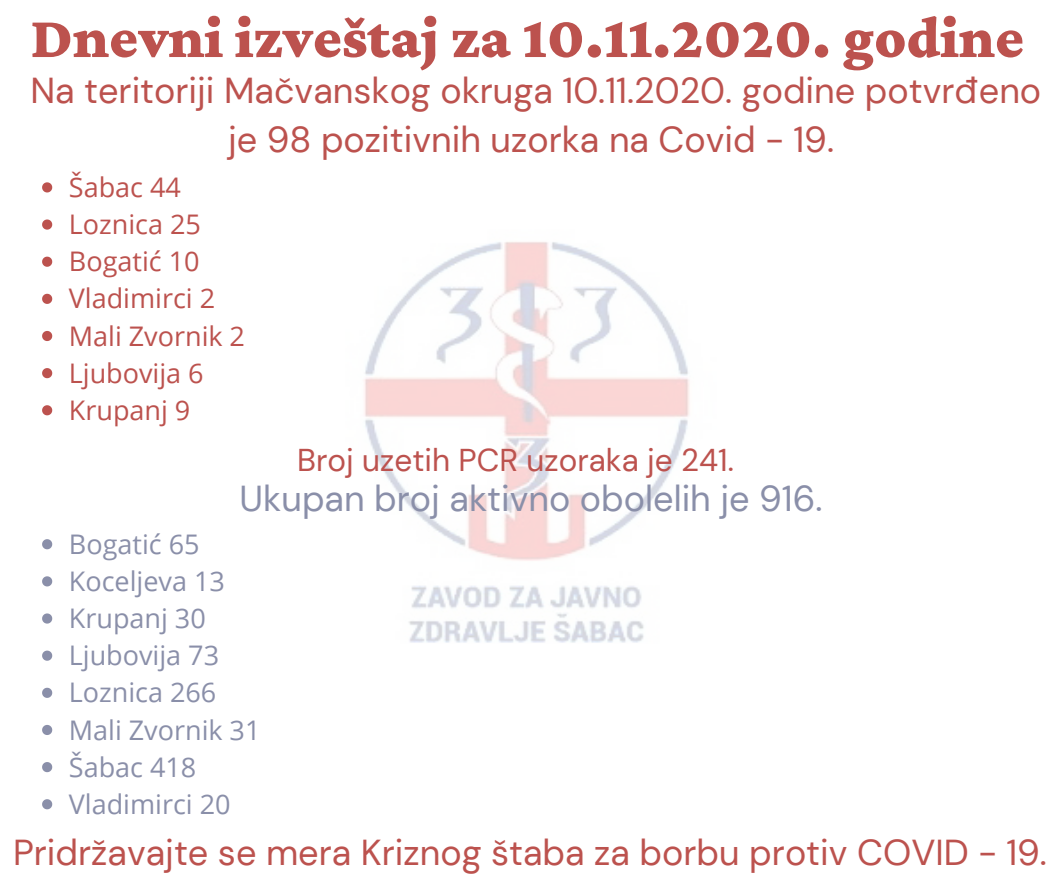
<style>
.page{position:relative;width:1058px;height:887px;background:#fff}
.page>*{position:absolute;margin:0;border:0;box-sizing:border-box;transform-origin:0 0}
.t1{font:900 60px "Crimson Pro";color:#bc524e}
.t2{font:36px/49.5px "DM Sans";color:#bc524e;text-align:center}
.t3{font:36px "DM Sans";color:#8a8fa9}
.t4{font:31.5px "DM Sans";color:#bc524e}
.t5{font:27px/37.2px "Open Sans";color:#8a8fa9}
.t6{font:27px/37.2px "Open Sans";color:#bc524e}
</style>
<div class="page">
<img style="left:45px;top:186px;width:644px;height:624px">
<svg style="left:42px;top:182px;width:10px;height:10px"></svg>
<svg style="left:42px;top:219px;width:10px;height:11px"></svg>
<svg style="left:42px;top:256px;width:10px;height:11px"></svg>
<svg style="left:42px;top:294px;width:10px;height:10px"></svg>
<svg style="left:42px;top:331px;width:10px;height:10px"></svg>
<svg style="left:42px;top:368px;width:10px;height:10px"></svg>
<svg style="left:42px;top:405px;width:10px;height:10px"></svg>
<svg style="left:42px;top:539px;width:10px;height:10px"></svg>
<svg style="left:42px;top:576px;width:10px;height:10px"></svg>
<svg style="left:42px;top:613px;width:10px;height:10px"></svg>
<svg style="left:42px;top:650px;width:10px;height:10px"></svg>
<svg style="left:42px;top:687px;width:10px;height:11px"></svg>
<svg style="left:42px;top:724px;width:10px;height:11px"></svg>
<svg style="left:42px;top:762px;width:10px;height:10px"></svg>
<svg style="left:42px;top:799px;width:10px;height:10px"></svg>
<h1 class="t1" style="left:31px;top:3px;width:995px">Dnevni izveštaj za 10.11.2020. godine</h1>
<p class="t2" style="left:30px;top:66px;width:1012px">Na teritoriji Mačvanskog okruga 10.11.2020. godine potvrđeno je 98 pozitivnih uzorka na Covid - 19.</p>
<p class="t6" style="left:69px;top:168px;width:178px">Šabac 44<br>Loznica 25<br>Bogatić 10<br>Vladimirci 2<br>Mali Zvornik 2<br>Ljubovija 6<br>Krupanj 9</p>
<p class="t4" style="left:297px;top:440px;width:438px">Broj uzetih PCR uzoraka je 241.</p>
<p class="t3" style="left:240px;top:475px;width:584px">Ukupan broj aktivno obolelih je 916.</p>
<p class="t5" style="left:69px;top:524px;width:193px">Bogatić 65<br>Koceljeva 13<br>Krupanj 30<br>Ljubovija 73<br>Loznica 266<br>Mali Zvornik 31<br>Šabac 418<br>Vladimirci 20</p>
<p class="t2" style="left:13px;top:827px;width:1035px">Pridržavajte se mera Kriznog štaba za borbu protiv COVID - 19.</p>
</div>
